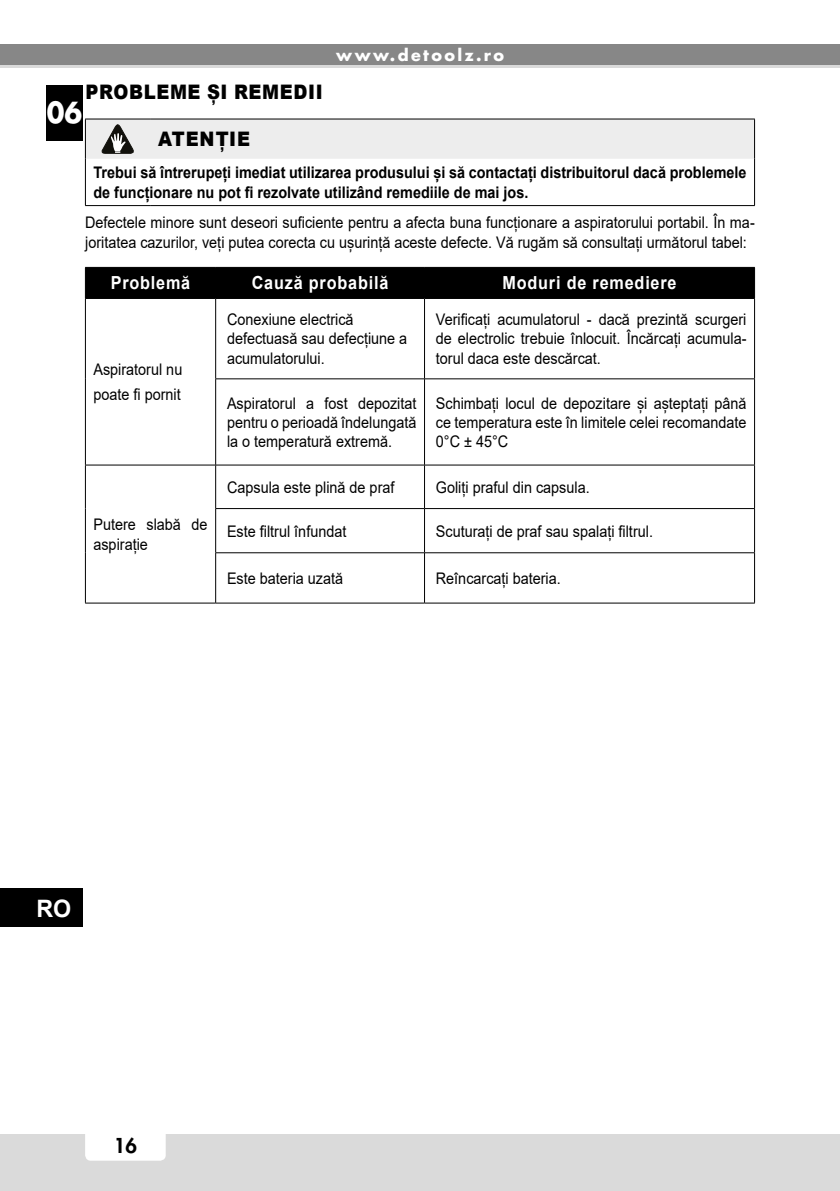
<style>
.page{position:relative;width:840px;height:1191px;background:#fff}
.page>*{position:absolute;margin:0;border:0;box-sizing:border-box;transform-origin:0 0}
.t1{font:700 28.2px "Futura";color:#fff;scale:.91 1}
.t2{font:700 24px "Arial";color:#fff}
.t3{font:900 20px "Arial";letter-spacing:.05em;color:#000;scale:.9 1}
.t4{font:800 20px "Futura";color:#000}
.t5{font:700 18px "Arial";letter-spacing:.05em;color:#fff;scale:.9 1}
.t6{font:16px/19.2px "Arial";color:#000;scale:.9 1}
.t7{font:700 16px/19.2px "Arial";color:#000;scale:.9 1}
.t8{font:700 16px "Futura";letter-spacing:.15em;color:#fff}
</style>
<div class="page">
<div style="left:0;top:1134px;width:839px;height:57px;background:#dadada"></div>
<div style="left:85px;top:1120px;width:81px;height:40px;background:#fff;border-radius:6px"></div>
<div style="left:0;top:44px;width:839px;height:24px;background:#878787"></div>
<hr style="left:0;top:65px;width:839px;height:3px;background:#dadada">
<div style="left:0;top:888px;width:82px;height:39px;background:#000"></div>
<hr style="left:753px;top:159px;width:1px;height:46px;background:#000">
<hr style="left:85px;top:159px;width:1px;height:46px;background:#000">
<hr style="left:85px;top:205px;width:65px;height:1px;background:#000">
<hr style="left:150px;top:205px;width:604px;height:1px;background:#000">
<div style="left:85px;top:119px;width:669px;height:40px;background:#ededed"></div>
<div style="left:86px;top:268px;width:667px;height:30px;background:#000"></div>
<svg style="left:86px;top:299px;width:667px;height:304px"></svg>
<hr style="left:424px;top:299px;width:1px;height:79px;background:#000">
<hr style="left:753px;top:299px;width:1px;height:79px;background:#000">
<hr style="left:215px;top:379px;width:1px;height:86px;background:#000">
<hr style="left:424px;top:379px;width:1px;height:86px;background:#000">
<hr style="left:753px;top:379px;width:1px;height:86px;background:#000">
<hr style="left:85px;top:465px;width:1px;height:43px;background:#000">
<hr style="left:215px;top:465px;width:1px;height:43px;background:#000">
<hr style="left:424px;top:465px;width:1px;height:43px;background:#000">
<hr style="left:753px;top:465px;width:1px;height:43px;background:#000">
<hr style="left:85px;top:508px;width:1px;height:45px;background:#000">
<hr style="left:215px;top:509px;width:1px;height:43px;background:#000">
<hr style="left:424px;top:509px;width:1px;height:43px;background:#000">
<hr style="left:753px;top:509px;width:1px;height:43px;background:#000">
<hr style="left:85px;top:553px;width:1px;height:50px;background:#000">
<hr style="left:215px;top:553px;width:1px;height:50px;background:#000">
<hr style="left:424px;top:553px;width:1px;height:50px;background:#000">
<hr style="left:753px;top:553px;width:1px;height:50px;background:#000">
<hr style="left:85px;top:267px;width:130px;height:1px;background:#000">
<hr style="left:85px;top:268px;width:1px;height:30px;background:#000">
<hr style="left:215px;top:267px;width:209px;height:1px;background:#000">
<hr style="left:215px;top:268px;width:1px;height:30px;background:#000">
<hr style="left:424px;top:267px;width:330px;height:1px;background:#000">
<hr style="left:424px;top:268px;width:1px;height:30px;background:#000">
<hr style="left:753px;top:268px;width:1px;height:30px;background:#000">
<hr style="left:215px;top:298px;width:209px;height:1px;background:#000">
<hr style="left:424px;top:298px;width:330px;height:1px;background:#000">
<hr style="left:215px;top:378px;width:209px;height:1px;background:#000">
<hr style="left:424px;top:378px;width:330px;height:1px;background:#000">
<hr style="left:85px;top:465px;width:130px;height:1px;background:#000">
<hr style="left:215px;top:465px;width:209px;height:1px;background:#000">
<hr style="left:424px;top:465px;width:330px;height:1px;background:#000">
<hr style="left:215px;top:508px;width:209px;height:1px;background:#000">
<hr style="left:424px;top:508px;width:330px;height:1px;background:#000">
<hr style="left:215px;top:552px;width:209px;height:1px;background:#000">
<hr style="left:424px;top:552px;width:330px;height:1px;background:#000">
<hr style="left:85px;top:603px;width:130px;height:1px;background:#000">
<hr style="left:215px;top:603px;width:209px;height:1px;background:#000">
<hr style="left:424px;top:603px;width:330px;height:1px;background:#000">
<hr style="left:85px;top:298px;width:130px;height:1px;background:#000">
<hr style="left:85px;top:299px;width:1px;height:80px;background:#000">
<hr style="left:215px;top:299px;width:1px;height:79px;background:#000">
<hr style="left:85px;top:379px;width:1px;height:86px;background:#000">
<div style="left:46px;top:85px;width:37px;height:56px;background:#000"></div>
<p class="t8" style="left:336px;top:44px;width:169px">www.detoolz.ro</p>
<p class="t3" style="left:85px;top:78px;width:17px">PROBLEME</p>
<p class="t3" style="left:207px;top:78px;width:45px">ȘI REMEDII</p>
<p class="t3" style="left:158px;top:124px;width:104px">ATENȚIE</p>
<p class="t7" style="left:93px;top:163px;width:726px">Trebui să întrerupeți imediat utilizarea produsului și să contactați distribuitorul dacă problemele de funcționare nu pot fi rezolvate utilizând remediile de mai jos.</p>
<p class="t6" style="left:85px;top:213px;width:745px">Defectele minore sunt deseori suficiente pentru a afecta buna funcționare a aspiratorului portabil. În ma&shy;joritatea cazurilor, veți putea corecta cu ușurință aceste defecte. Vă rugăm să consultați următorul tabel:</p>
<p class="t5" style="left:111px;top:270px;width:90px">Problemă</p>
<p class="t5" style="left:252px;top:270px;width:153px">Cauză probabilă</p>
<p class="t5" style="left:502px;top:270px;width:195px">Moduri de remediere</p>
<h1 class="t1" style="left:47px;top:93px;width:40px">06</h1>
<p class="t6" style="left:93px;top:357px;width:100px;line-height:24.8px">Aspiratorul nu poate fi pornit</p>
<p class="t6" style="left:93px;top:515px;width:128px">Putere slabă de aspirație</p>
<p class="t6" style="left:227px;top:310px;width:202px">Conexiune electrică defectuasă sau defecțiune a acumulatorului.</p>
<p class="t6" style="left:435px;top:310px;width:346px;text-align:justify">Verificați acumulatorul - dacă prezintă scurgeri de electrolic trebuie înlocuit. Încărcați acumula&shy;torul daca este descărcat.</p>
<p class="t6" style="left:227px;top:393px;width:212px;text-align:justify">Aspiratorul a fost depozitat pentru o perioadă îndelungată la o temperatură extremă.</p>
<p class="t6" style="left:435px;top:393px;width:346px;text-align:justify">Schimbați locul de depozitare și așteptați până ce temperatura este în limitele celei recomandate 0°C ± 45°C</p>
<p class="t6" style="left:227px;top:477px;width:187px">Capsula este plină de praf</p>
<p class="t6" style="left:435px;top:477px;width:172px">Goliți praful din capsula.</p>
<p class="t6" style="left:227px;top:521px;width:134px">Este filtrul înfundat</p>
<p class="t6" style="left:435px;top:521px;width:242px">Scuturați de praf sau spalați filtrul.</p>
<p class="t6" style="left:227px;top:568px;width:130px">Este bateria uzată</p>
<p class="t6" style="left:435px;top:568px;width:140px">Reîncarcați bateria.</p>
<h2 class="t2" style="left:36px;top:891px;width:36px">RO</h2>
<p class="t4" style="left:114px;top:1132px;width:25px">16</p>
</div>
